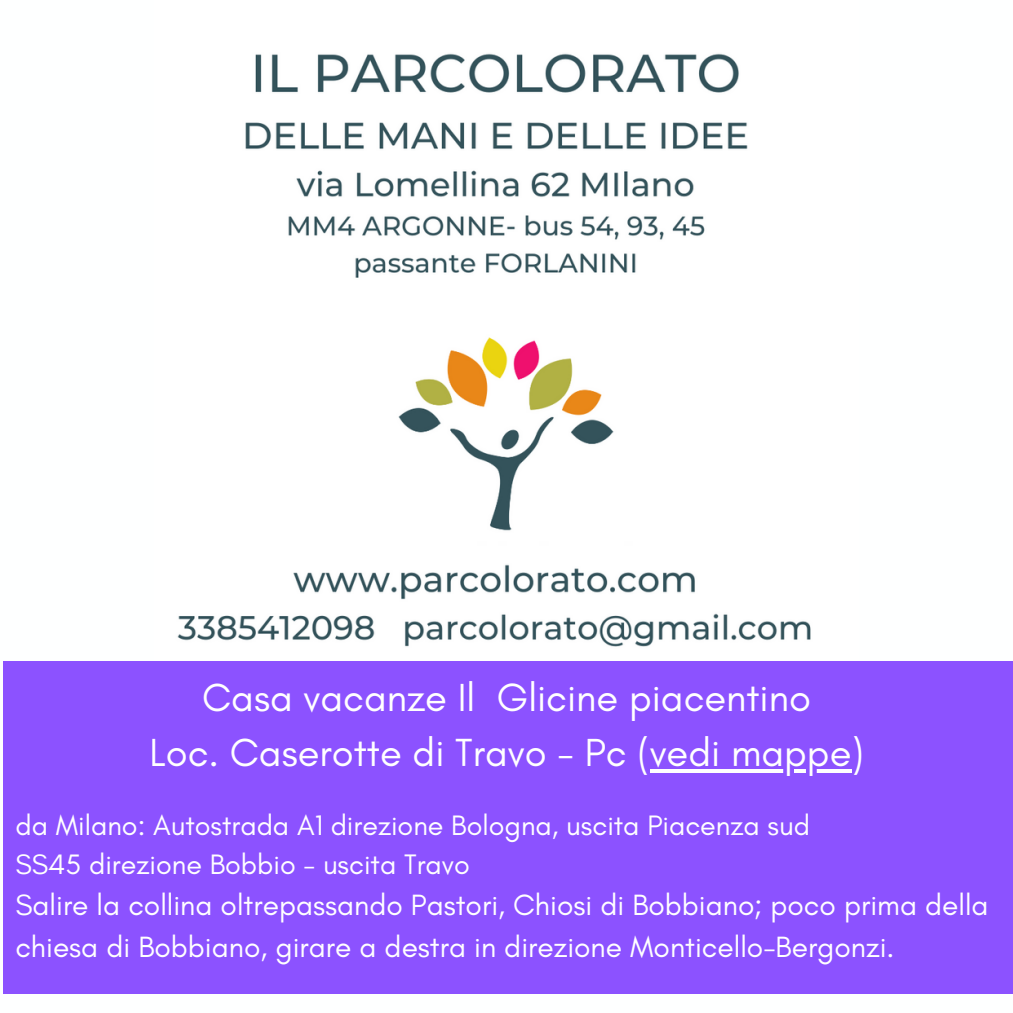
<style>
.page{position:relative;width:1013px;height:1013px;background:#fff}
.page>*{position:absolute;margin:0;border:0;box-sizing:border-box;transform-origin:0 0}
.t1{font:39.88px/55.2px "Glacial Indifference";color:#fff;text-align:center}
.t2{font:29.88px/41.2px "Glacial Indifference";color:#fff}
.t3{font:28.62px/39.4px "Glacial Indifference";color:#fff}
</style>
<div class="page">
<img style="left:177px;top:53px;width:634px;height:594px">
<div style="left:3px;top:661px;width:1009px;height:332px;background:#8c52ff"></div>
<hr style="left:649px;top:769px;width:202px;height:3px;background:#fff">
<h1 class="t1" style="left:149px;top:669px;width:715px">Casa vacanze Il Glicine piacentino<br>Loc. Caserotte di Travo - Pc (vedi mappe)</h1>
<p class="t3" style="left:15px;top:805px;width:796px">da Milano: Autostrada A1 direzione Bologna, uscita Piacenza sud<br>SS45 direzione Bobbio - uscita Travo</p>
<p class="t2" style="left:15px;top:884px;width:974px">Salire la collina oltrepassando Pastori, Chiosi di Bobbiano; poco prima della chiesa di Bobbiano, girare a destra in direzione Monticello-Bergonzi.</p>
</div>
